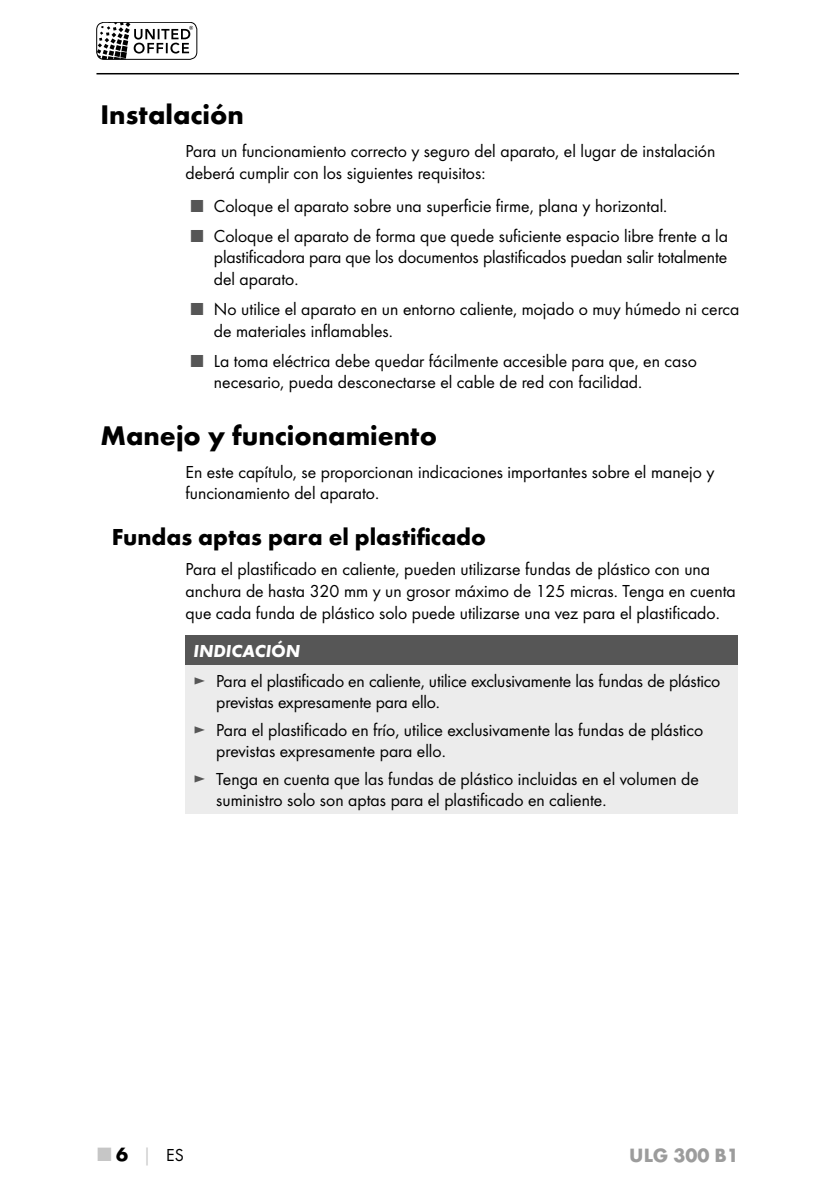
<style>
.page{position:relative;width:840px;height:1191px;background:#fff}
.page>*{position:absolute;margin:0;border:0;box-sizing:border-box;transform-origin:0 0}
.t1{font:700 28px "Futura";color:#000}
.t2{font:700 24px "Futura";color:#000}
.t3{font:700 20px "Futura";color:#9c9c9c}
.t4{font:18px/21.6px "Futura Boo";color:#000}
.t5{font:italic 700 18px "Futura";color:#fff}
.s1{color:#565656}
.s2{font-family:"Futura";font-weight:700;font-size:20px;color:#c6c6c6}
.s3{font-family:"Futura";font-weight:700;font-size:20px}
.s4{font-family:"Futura";font-weight:700;color:#c6c6c6}
</style>
<div class="page">
<svg style="left:97px;top:22px;width:96px;height:36px"></svg>
<div style="left:96px;top:22px;width:101px;height:38px;border:1px solid #000;border-radius:7px"></div>
<hr style="left:96px;top:73px;width:642px;height:1px;background:#000">
<div style="left:185px;top:635px;width:552px;height:30px;background:#565656"></div>
<div style="left:185px;top:665px;width:552px;height:149px;background:#ececec"></div>
<h1 class="t1" style="left:100px;top:97px;width:145px">Instalación</h1>
<p class="t4" style="left:185px;top:140px;width:531px">Para un funcionamiento correcto y seguro del aparato, el lugar de instalación deberá cumplir con los siguientes requisitos:</p>
<p class="t4" style="left:191px;top:195px;width:475px"><span class="s1">■</span> Coloque el aparato sobre una superficie firme, plana y horizontal.</p>
<p class="t4" style="left:214px;top:225px;width:515px;text-align:justify;text-indent:-23px"><span class="s1">■</span> Coloque el aparato de forma que quede suficiente espacio libre frente a la plastificadora para que los documentos plastificados puedan salir totalmente del aparato.</p>
<p class="t4" style="left:214px;top:298px;width:526px;text-indent:-23px"><span class="s1">■</span> No utilice el aparato en un entorno caliente, mojado o muy húmedo ni cerca de materiales inflamables.</p>
<p class="t4" style="left:214px;top:350px;width:484px;text-indent:-23px"><span class="s1">■</span> La toma eléctrica debe quedar fácilmente accesible para que, en caso necesario, pueda desconectarse el cable de red con facilidad.</p>
<h1 class="t1" style="left:100px;top:418px;width:338px">Manejo y funcionamiento</h1>
<p class="t4" style="left:185px;top:461px;width:530px">En este capítulo, se proporcionan indicaciones importantes sobre el manejo y funcionamiento del aparato.</p>
<h2 class="t2" style="left:112px;top:522px;width:375px">Fundas aptas para el plastificado</h2>
<p class="t4" style="left:185px;top:558px;width:551px">Para el plastificado en caliente, pueden utilizarse fundas de plástico con una anchura de hasta 320 mm y un grosor máximo de 125 micras. Tenga en cuenta que cada funda de plástico solo puede utilizarse una vez para el plastificado.</p>
<p class="t5" style="left:193px;top:640px;width:108px">INDICACIÓN</p>
<p class="t4" style="left:216px;top:670px;width:505px;text-indent:-23px"><span class="s1">►</span> Para el plastificado en caliente, utilice exclusivamente las fundas de plástico previstas expresamente para ello.</p>
<p class="t4" style="left:216px;top:718px;width:488px;text-indent:-23px"><span class="s1">►</span> Para el plastificado en frío, utilice exclusivamente las fundas de plástico previstas expresamente para ello.</p>
<p class="t4" style="left:216px;top:767px;width:484px;text-indent:-23px"><span class="s1">►</span> Tenga en cuenta que las fundas de plástico incluidas en el volumen de suministro solo son aptas para el plastificado en caliente.</p>
<p class="t4" style="left:98px;top:1144px;width:87px"><span class="s2">■</span> <span class="s3">6</span> <span class="s4">│</span> ES</p>
<p class="t3" style="left:629px;top:1143px;width:111px">ULG 300 B1</p>
</div>
